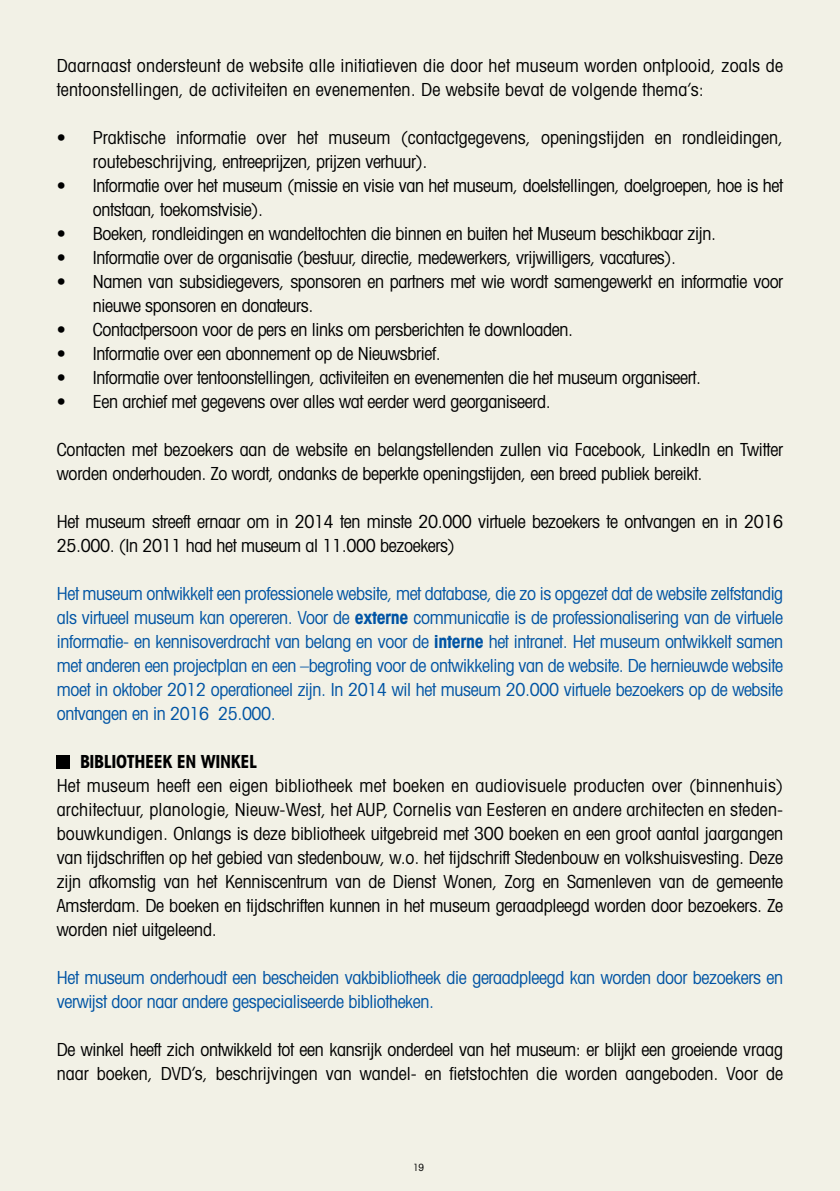
<style>
.page{position:relative;width:840px;height:1191px;background:#fff}
.page>*{position:absolute;margin:0;border:0;box-sizing:border-box;transform-origin:0 0}
.t1{font:condensed 18px/24px "Avant Garde";letter-spacing:-.02em;color:#000}
.t2{font:condensed 18px/24px "Avant Garde";letter-spacing:-.02em;color:#0054a4;text-align:justify}
.t3{font:condensed 18px/24px "Avant Garde";letter-spacing:.01em;color:#000}
.t4{font:condensed 18px/24px "Avant Garde";color:#000}
.t5{font:700 condensed 18px "Avant Garde";letter-spacing:-.02em;color:#000}
.t6{font:condensed 10px "Avant Garde";color:#000}
.s1{font-weight:700}
</style>
<div class="page">
<div style="left:0;top:0;width:839px;height:1191px;background:#f2f1e6"></div>
<div style="left:57px;top:755px;width:13px;height:13px;background:#000"></div>
<p class="t3" style="left:57px;top:53px;width:727px">Daarnaast ondersteunt de website alle initiatieven die door het museum worden ontplooid, zoals de tentoonstellingen, de activiteiten en evenementen. De website bevat de volgende thema’s:</p>
<p class="t4" style="left:93px;top:125px;width:691px;text-indent:-36px">• Praktische informatie over het museum (contactgegevens, openingstijden en rondleidingen, routebeschrijving, entreeprijzen, prijzen verhuur).</p>
<p class="t1" style="left:93px;top:173px;width:691px;text-indent:-36px">• Informatie over het museum (missie en visie van het museum, doelstellingen, doelgroepen, hoe is het ontstaan, toekomstvisie).</p>
<p class="t1" style="left:57px;top:221px;width:660px">• Boeken, rondleidingen en wandeltochten die binnen en buiten het Museum beschikbaar zijn.</p>
<p class="t1" style="left:57px;top:245px;width:620px">• Informatie over de organisatie (bestuur, directie, medewerkers, vrijwilligers, vacatures).</p>
<p class="t1" style="left:93px;top:269px;width:691px;text-indent:-36px">• Namen van subsidiegevers, sponsoren en partners met wie wordt samengewerkt en informatie voor nieuwe sponsoren en donateurs.</p>
<p class="t1" style="left:57px;top:317px;width:517px">• Contactpersoon voor de pers en links om persberichten te downloaden.</p>
<p class="t1" style="left:57px;top:341px;width:385px">• Informatie over een abonnement op de Nieuwsbrief.</p>
<p class="t1" style="left:57px;top:365px;width:645px">• Informatie over tentoonstellingen, activiteiten en evenementen die het museum organiseert.</p>
<p class="t1" style="left:57px;top:389px;width:495px">• Een archief met gegevens over alles wat eerder werd georganiseerd.</p>
<p class="t1" style="left:57px;top:437px;width:727px">Contacten met bezoekers aan de website en belangstellenden zullen via Facebook, LinkedIn en Twitter worden onderhouden. Zo wordt, ondanks de beperkte openingstijden, een breed publiek bereikt.</p>
<p class="t1" style="left:57px;top:509px;width:727px">Het museum streeft ernaar om in 2014 ten minste 20.000 virtuele bezoekers te ontvangen en in 2016<br>25.000. (In 2011 had het museum al 11.000 bezoekers)</p>
<p class="t2" style="left:57px;top:581px;width:727px">Het museum ontwikkelt een professionele website, met database, die zo is opgezet dat de website zelfstandig als virtueel museum kan opereren. Voor de <span class="s1">externe</span> communicatie is de professionalisering van de virtuele informatie- en kennisoverdracht van belang en voor de <span class="s1">interne</span> het intranet. Het museum ontwikkelt samen met anderen een projectplan en een –begroting voor de ontwikkeling van de website. De hernieuwde website moet in oktober 2012 operationeel zijn. In 2014 wil het museum 20.000 virtuele bezoekers op de website ontvangen en in 2016 25.000.</p>
<p class="t5" style="left:80px;top:750px;width:178px">BIBLIOTHEEK EN WINKEL</p>
<p class="t1" style="left:57px;top:773px;width:727px;text-align:justify">Het museum heeft een eigen bibliotheek met boeken en audiovisuele producten over (binnenhuis) architectuur, planologie, Nieuw-West, het AUP, Cornelis van Eesteren en andere architecten en steden&shy;bouwkundigen. Onlangs is deze bibliotheek uitgebreid met 300 boeken en een groot aantal jaargangen van tijdschriften op het gebied van stedenbouw, w.o. het tijdschrift Stedenbouw en volkshuisvesting. Deze zijn afkomstig van het Kenniscentrum van de Dienst Wonen, Zorg en Samenleven van de gemeente Amsterdam. De boeken en tijdschriften kunnen in het museum geraadpleegd worden door bezoekers. Ze worden niet uitgeleend.</p>
<p class="t2" style="left:57px;top:965px;width:727px">Het museum onderhoudt een bescheiden vakbibliotheek die geraadpleegd kan worden door bezoekers en verwijst door naar andere gespecialiseerde bibliotheken.</p>
<p class="t1" style="left:57px;top:1037px;width:727px">De winkel heeft zich ontwikkeld tot een kansrijk onderdeel van het museum: er blijkt een groeiende vraag naar boeken, DVD’s, beschrijvingen van wandel- en fietstochten die worden aangeboden. Voor de</p>
<p class="t6" style="left:413px;top:1160px;width:12px">19</p>
</div>
